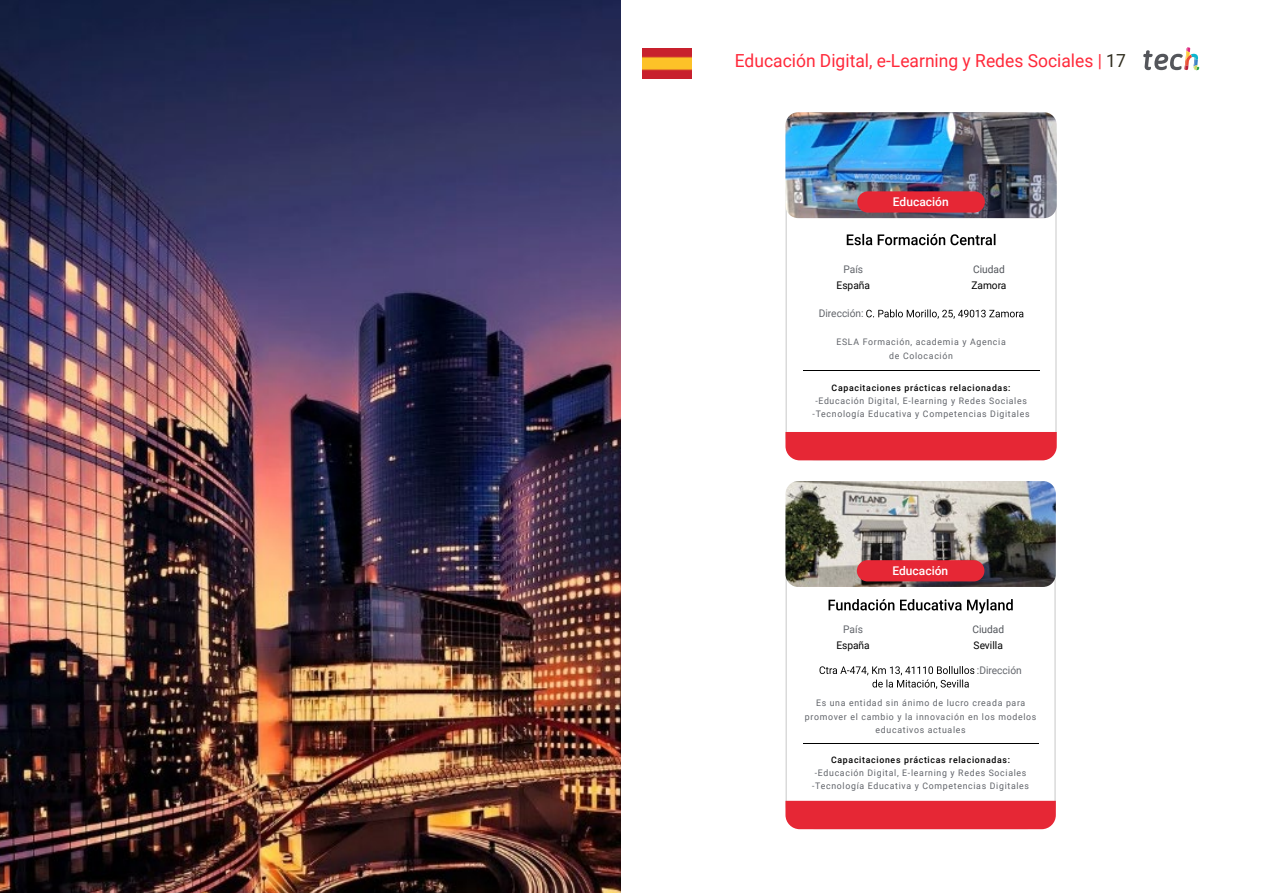
<style>
.page{position:relative;width:1263px;height:893px;background:#fff}
.page>*{position:absolute;margin:0;border:0;box-sizing:border-box;transform-origin:0 0}
.t1{font:18px "Roboto";color:#ff293a}
.t2{font:500 12px "Roboto";color:#fff}
.t3{font:10.5px "Roboto";color:#61646a}
.t4{font:10.5px "Roboto";color:#000}
.t5{font:10.5px "Roboto";color:#52555b}
.t6{font:9px/13.5px "Roboto";letter-spacing:.08em;color:#61646a;text-align:center}
.t7{font:500 9px "Roboto";letter-spacing:.08em;color:#000}
.s1{color:#312e20}
</style>
<div class="page">
<img style="left:642px;top:49px;width:49px;height:30px">
<svg style="left:1143px;top:47px;width:56px;height:24px"></svg>
<img style="left:0;top:0;width:621px;height:893px">
<svg style="left:785px;top:218px;width:272px;height:243px"></svg>
<img style="left:785px;top:112px;width:272px;height:106px">
<div style="left:857px;top:191px;width:128px;height:22px;background:#e62735;border-radius:11px"></div>
<div style="left:785px;top:432px;width:272px;height:28px;background:#e62735"></div>
<hr style="left:803px;top:370px;width:236px;height:1px;background:#000">
<svg style="left:866px;top:309px;width:157px;height:10px"></svg>
<svg style="left:847px;top:234px;width:148px;height:11px"></svg>
<svg style="left:785px;top:587px;width:271px;height:243px"></svg>
<img style="left:785px;top:481px;width:271px;height:106px">
<div style="left:857px;top:560px;width:127px;height:21px;background:#e62735;border-radius:11px"></div>
<div style="left:785px;top:801px;width:271px;height:28px;background:#e62735"></div>
<hr style="left:803px;top:743px;width:235px;height:1px;background:#000">
<svg style="left:828px;top:599px;width:185px;height:14px"></svg>
<svg style="left:819px;top:666px;width:155px;height:23px"></svg>
<h1 class="t1" style="left:735px;top:48px;width:393px">Educación Digital, e-Learning y Redes Sociales | <span class="s1">17</span></h1>
<p class="t3" style="left:843px;top:262px;width:21px">País</p>
<p class="t4" style="left:836px;top:278px;width:35px">España</p>
<h2 class="t2" style="left:893px;top:194px;width:57px">Educación</h2>
<p class="t5" style="left:973px;top:262px;width:33px">Ciudad</p>
<p class="t4" style="left:971px;top:278px;width:37px">Zamora</p>
<p class="t3" style="left:819px;top:306px;width:46px">Dirección:</p>
<p class="t6" style="left:836px;top:335px;width:171px">ESLA Formación, academia y Agencia de Colocación</p>
<p class="t7" style="left:831px;top:381px;width:180px">Capacitaciones prácticas relacionadas:</p>
<p class="t6" style="left:813px;top:394px;width:218px;text-align:left">-Educación Digital, E-learning y Redes Sociales -Tecnología Educativa y Competencias Digitales</p>
<h2 class="t2" style="left:892px;top:563px;width:57px">Educación</h2>
<p class="t5" style="left:972px;top:622px;width:33px">Ciudad</p>
<p class="t4" style="left:974px;top:638px;width:31px">Sevilla</p>
<p class="t3" style="left:977px;top:663px;width:46px">:Dirección</p>
<p class="t6" style="left:805px;top:696px;width:233px">Es una entidad sin ánimo de lucro creada para promover el cambio y la innovación en los modelos educativos actuales</p>
<p class="t7" style="left:831px;top:753px;width:180px">Capacitaciones prácticas relacionadas:</p>
<p class="t6" style="left:812px;top:766px;width:218px;text-align:left">-Educación Digital, E-learning y Redes Sociales -Tecnología Educativa y Competencias Digitales</p>
<p class="t3" style="left:843px;top:622px;width:21px">País</p>
<p class="t4" style="left:836px;top:638px;width:35px">España</p>
</div>
